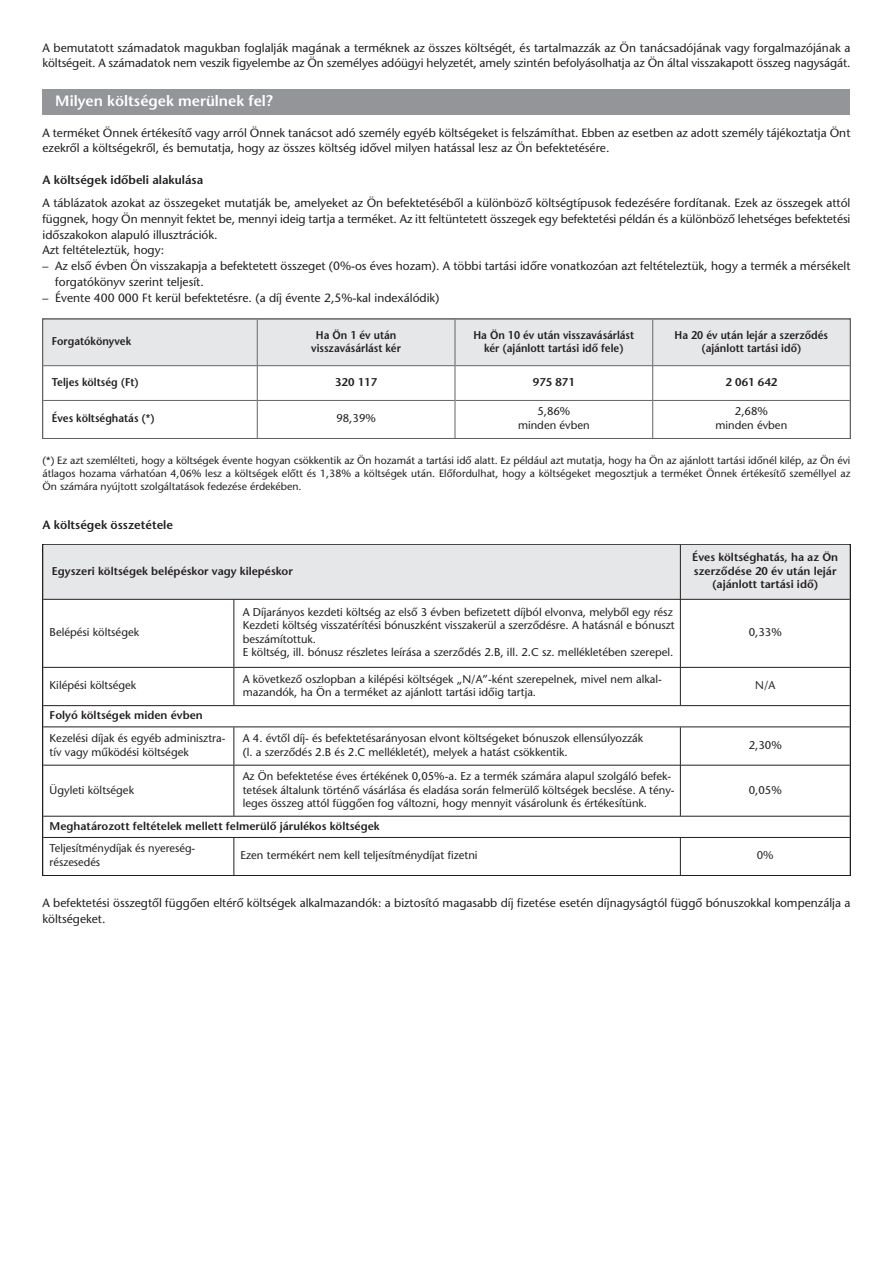
<style>
.page{position:relative;width:893px;height:1263px;background:#fff}
.page>*{position:absolute;margin:0;border:0;box-sizing:border-box;transform-origin:0 0}
.t1{font:15px "ITC Stone Sans M Semi";color:#fff}
.t2{font:12px/15.8px "ITC Stone Sans M";color:#231f20}
.t3{font:12px "ITC Stone Sans M Semi";color:#231f20}
.t4{font:11.25px/13.5px "ITC Stone Sans M";color:#231f20}
.t5{font:11.25px/13.5px "ITC Stone Sans M Semi";color:#231f20;text-align:center}
.t6{font:11.25px/13.5px "ITC Stone Sans M Semi";color:#231f20;text-align:center;scale:.94 1}
.t7{font:11.25px "ITC Stone Sans M";color:#2d2a29}
.t8{font:10.5px/12.8px "ITC Stone Sans M";color:#231f20;text-align:justify}
</style>
<div class="page">
<div style="left:43px;top:89px;width:807px;height:26px;background:#939598"></div>
<div style="left:43px;top:320px;width:214px;height:45px;background:#e6e7e9"></div>
<div style="left:258px;top:320px;width:197px;height:45px;background:#e6e7e9"></div>
<div style="left:455px;top:320px;width:197px;height:45px;background:#e6e7e9"></div>
<div style="left:653px;top:320px;width:197px;height:45px;background:#e6e7e9"></div>
<div style="left:43px;top:319px;width:807px;height:120px;border:2px solid #636366"></div>
<hr style="left:257px;top:320px;width:1px;height:118px;background:#636366">
<hr style="left:455px;top:320px;width:1px;height:118px;background:#636366">
<hr style="left:652px;top:320px;width:1px;height:118px;background:#636366">
<hr style="left:43px;top:365px;width:214px;height:1px;background:#636366">
<hr style="left:258px;top:365px;width:197px;height:1px;background:#636366">
<hr style="left:455px;top:365px;width:197px;height:1px;background:#636366">
<hr style="left:653px;top:365px;width:197px;height:1px;background:#636366">
<hr style="left:43px;top:400px;width:214px;height:1px;background:#636366">
<hr style="left:258px;top:400px;width:197px;height:1px;background:#636366">
<hr style="left:455px;top:400px;width:197px;height:1px;background:#636366">
<hr style="left:653px;top:400px;width:197px;height:1px;background:#636366">
<div style="left:43px;top:544px;width:637px;height:55px;background:#e6e7e9"></div>
<div style="left:680px;top:544px;width:170px;height:55px;background:#e6e7e9"></div>
<div style="left:43px;top:544px;width:807px;height:332px;border:2px solid #231f20"></div>
<hr style="left:233px;top:600px;width:1px;height:105px;background:#231f20">
<hr style="left:233px;top:727px;width:1px;height:89px;background:#231f20">
<hr style="left:233px;top:838px;width:1px;height:37px;background:#231f20">
<hr style="left:680px;top:545px;width:1px;height:160px;background:#231f20">
<hr style="left:680px;top:727px;width:1px;height:89px;background:#231f20">
<hr style="left:680px;top:838px;width:1px;height:37px;background:#231f20">
<hr style="left:43px;top:599px;width:637px;height:1px;background:#231f20">
<hr style="left:681px;top:599px;width:169px;height:1px;background:#231f20">
<hr style="left:43px;top:667px;width:190px;height:1px;background:#231f20">
<hr style="left:234px;top:667px;width:446px;height:1px;background:#231f20">
<hr style="left:681px;top:667px;width:169px;height:1px;background:#231f20">
<hr style="left:43px;top:705px;width:807px;height:1px;background:#231f20">
<hr style="left:43px;top:726px;width:807px;height:1px;background:#231f20">
<hr style="left:43px;top:765px;width:190px;height:1px;background:#231f20">
<hr style="left:234px;top:765px;width:446px;height:1px;background:#231f20">
<hr style="left:681px;top:765px;width:169px;height:1px;background:#231f20">
<hr style="left:43px;top:816px;width:807px;height:1px;background:#231f20">
<hr style="left:43px;top:837px;width:807px;height:1px;background:#231f20">
<p class="t2" style="left:43px;top:41px;width:809px">A bemutatott számadatok magukban foglalják magának a terméknek az összes költségét, és tartalmazzák az Ön tanácsadójának vagy forgalmazójának a költségeit. A számadatok nem veszik figyelembe az Ön személyes adóügyi helyzetét, amely szintén befolyásolhatja az Ön által visszakapott összeg nagyságát.</p>
<p class="t1" style="left:55px;top:95px;width:219px">Milyen költségek merülnek fel?</p>
<p class="t2" style="left:43px;top:126px;width:809px">A terméket Önnek értékesítő vagy arról Önnek tanácsot adó személy egyéb költségeket is felszámíthat. Ebben az esetben az adott személy tájékoztatja Önt ezekről a költségekről, és bemutatja, hogy az összes költség idővel milyen hatással lesz az Ön befektetésére.</p>
<p class="t3" style="left:43px;top:175px;width:162px">A költségek időbeli alakulása</p>
<p class="t2" style="left:43px;top:196px;width:809px;text-align:justify">A táblázatok azokat az összegeket mutatják be, amelyeket az Ön befektetéséből a különböző költségtípusok fedezésére fordítanak. Ezek az összegek attól függnek, hogy Ön mennyit fektet be, mennyi ideig tartja a terméket. Az itt feltüntetett összegek egy befektetési példán és a különböző lehetséges befektetési időszakokon alapuló illusztrációk.</p>
<p class="t2" style="left:43px;top:243px;width:123px">Azt feltételeztük, hogy:</p>
<p class="t2" style="left:55px;top:259px;width:797px;text-indent:-13px">– Az első évben Ön visszakapja a befektetett összeget (0%-os éves hozam). A többi tartási időre vonatkozóan azt feltételeztük, hogy a termék a mérsékelt forgatókönyv szerint teljesít.</p>
<p class="t2" style="left:43px;top:291px;width:398px">– Évente 400 000 Ft kerül befektetésre. (a díj évente 2,5%-kal indexálódik)</p>
<p class="t6" style="left:52px;top:336px;width:86px">Forgatókönyvek</p>
<p class="t6" style="left:311px;top:329px;width:97px">Ha Ön 1 év után visszavásárlást kér</p>
<p class="t6" style="left:473px;top:329px;width:173px">Ha Ön 10 év után visszavásárlást kér (ajánlott tartási idő fele)</p>
<p class="t6" style="left:675px;top:329px;width:165px">Ha 20 év után lejár a szerződés</p>
<p class="t6" style="left:701px;top:343px;width:108px">(ajánlott tartási idő)</p>
<p class="t6" style="left:52px;top:376px;width:94px">Teljes költség (Ft)</p>
<p class="t5" style="left:335px;top:376px;width:43px">320 117</p>
<p class="t5" style="left:533px;top:376px;width:43px">975 871</p>
<p class="t5" style="left:726px;top:376px;width:53px">2 061 642</p>
<p class="t6" style="left:52px;top:413px;width:111px">Éves költséghatás (*)</p>
<p class="t4" style="left:336px;top:413px;width:41px">98,39%</p>
<p class="t4" style="left:518px;top:406px;width:73px;text-align:center">5,86% minden évben</p>
<p class="t4" style="left:735px;top:406px;width:35px">2,68%</p>
<p class="t4" style="left:715px;top:419px;width:73px">minden évben</p>
<p class="t8" style="left:43px;top:455px;width:809px">(*) Ez azt szemlélteti, hogy a költségek évente hogyan csökkentik az Ön hozamát a tartási idő alatt. Ez például azt mutatja, hogy ha Ön az ajánlott tartási időnél kilép, az Ön évi átlagos hozama várhatóan 4,06% lesz a költségek előtt és 1,38% a költségek után. Előfordulhat, hogy a költségeket megosztjuk a terméket Önnek értékesítő személlyel az Ön számára nyújtott szolgáltatások fedezése érdekében.</p>
<p class="t3" style="left:43px;top:520px;width:132px">A költségek összetétele</p>
<p class="t5" style="left:52px;top:565px;width:243px">Egyszeri költségek belépéskor vagy kilepéskor</p>
<p class="t4" style="left:50px;top:627px;width:91px">Belépési költségek</p>
<p class="t4" style="left:243px;top:606px;width:433px">A Díjarányos kezdeti költség az első 3 évben befizetett díjból elvonva, melyből egy rész<br>Kezdeti költség visszatérítési bónuszként visszakerül a szerződésre. A hatásnál e bónuszt beszámítottuk.</p>
<p class="t4" style="left:243px;top:647px;width:432px">E költség, ill. bónusz részletes leírása a szerződés 2.B, ill. 2.C sz. mellékletében szerepel.</p>
<p class="t5" style="left:692px;top:552px;width:147px">Éves költséghatás, ha az Ön szerződése 20 év után lejár (ajánlott tartási idő)</p>
<p class="t4" style="left:749px;top:627px;width:35px">0,33%</p>
<p class="t4" style="left:50px;top:680px;width:88px">Kilépési költségek</p>
<p class="t4" style="left:243px;top:673px;width:421px">A következő oszlopban a kilépési költségek „N/A”-ként szerepelnek, mivel nem alkal&shy;mazandók, ha Ön a terméket az ajánlott tartási időig tartja.</p>
<p class="t7" style="left:755px;top:681px;width:22px">N/A</p>
<p class="t5" style="left:50px;top:710px;width:155px">Folyó költségek miden évben</p>
<p class="t4" style="left:50px;top:733px;width:177px">Kezelési díjak és egyéb adminisztra&shy;tív vagy működési költségek</p>
<p class="t4" style="left:243px;top:733px;width:402px">A 4. évtől díj- és befektetésarányosan elvont költségeket bónuszok ellensúlyozzák (l. a szerződés 2.B és 2.C mellékletét), melyek a hatást csökkentik.</p>
<p class="t4" style="left:749px;top:739px;width:35px">2,30%</p>
<p class="t4" style="left:50px;top:784px;width:86px">Ügyleti költségek</p>
<p class="t4" style="left:243px;top:770px;width:433px">Az Ön befektetése éves értékének 0,05%-a. Ez a termék számára alapul szolgáló befek&shy;tetések általunk történő vásárlása és eladása során felmerülő költségek becslése. A tény&shy;leges összeg attól függően fog változni, hogy mennyit vásárolunk és értékesítünk.</p>
<p class="t4" style="left:749px;top:784px;width:35px">0,05%</p>
<p class="t5" style="left:50px;top:820px;width:331px">Meghatározott feltételek mellett felmerülő járulékos költségek</p>
<p class="t4" style="left:50px;top:843px;width:147px">Teljesítménydíjak és nyereség - részesedés</p>
<p class="t4" style="left:241px;top:850px;width:238px">Ezen termékért nem kell teljesítménydíjat fizetni</p>
<p class="t7" style="left:757px;top:851px;width:18px">0%</p>
<p class="t2" style="left:43px;top:896px;width:809px">A befektetési összegtől függően eltérő költségek alkalmazandók: a biztosító magasabb díj fizetése esetén díjnagyságtól függő bónuszokkal kompenzálja a költségeket.</p>
</div>
